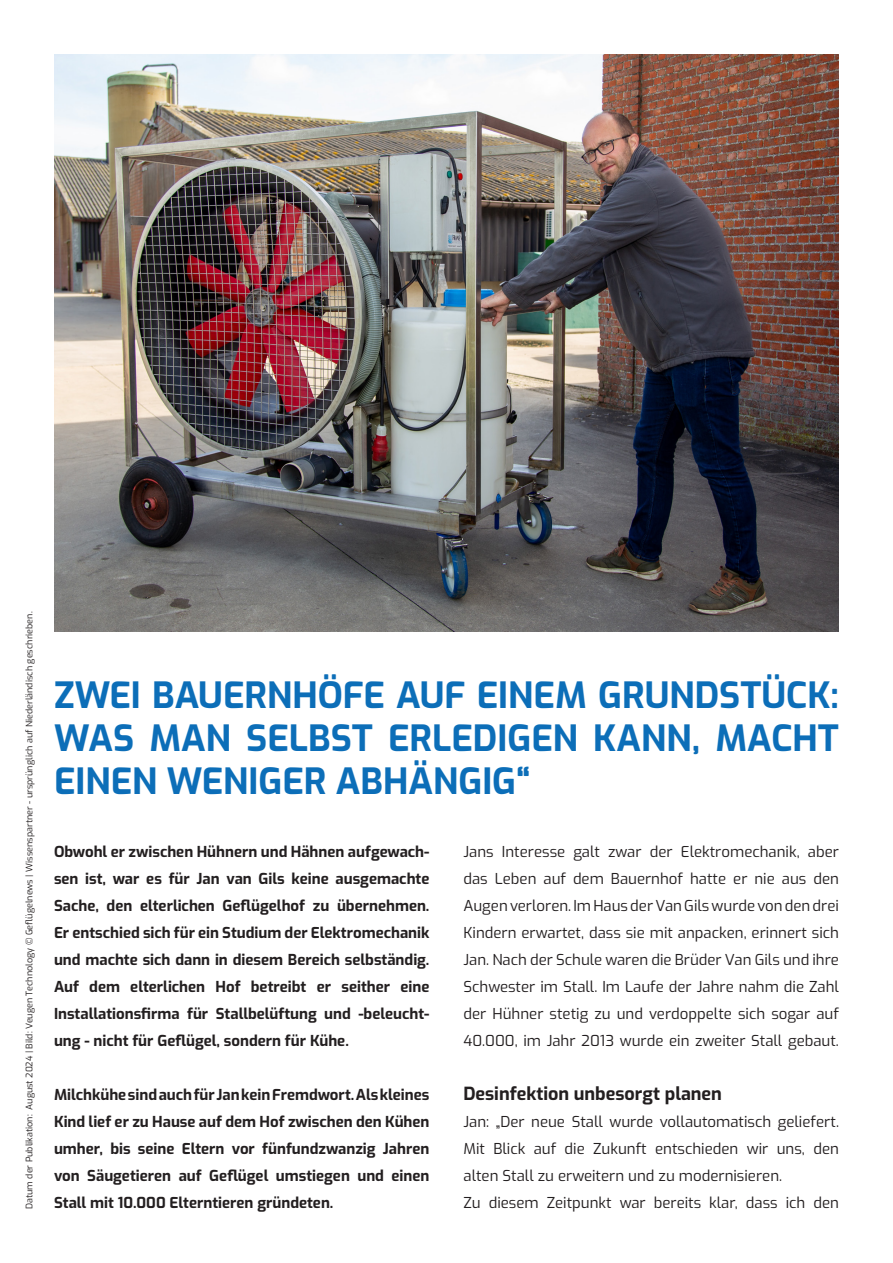
<style>
.page{position:relative;width:893px;height:1263px;background:#fff}
.page>*{position:absolute;margin:0;border:0;box-sizing:border-box;transform-origin:0 0}
.t1{font:700 36px/43.2px "Exo";color:#0c6eb8;text-align:justify}
.t2{font:700 18px "Exo";color:#231f20}
.t3{font:700 15px/27px "Exo";color:#231f20;text-align:justify}
.t4{font:15px/27px "Exo";color:#231f20;text-align:justify}
.t5{font:9px "Exo";color:#231f20}
</style>
<div class="page">
<img style="left:54px;top:54px;width:785px;height:577px">
<p class="t5" style="left:22px;top:1209px;width:599px;rotate:-90deg">Datum der Publikation: August 2024 | Bild: Veugen Technology © Geflügelnews | Wissenspartner - ursprünglich auf Niederländisch geschrieben.</p>
<p class="t1" style="left:54px;top:671px;width:786px">ZWEI BAUERNHÖFE AUF EINEM GRUNDSTÜCK:<br>WAS MAN SELBST ERLEDIGEN KANN, MACHT EINEN WENIGER ABHÄNGIG“</p>
<p class="t3" style="left:54px;top:837px;width:377px">Obwohl er zwischen Hühnern und Hähnen aufgewach&shy;sen ist, war es für Jan van Gils keine ausgemachte Sache, den elterlichen Geflügelhof zu übernehmen.<br>Er entschied sich für ein Studium der Elektromechanik und machte sich dann in diesem Bereich selbständig.<br>Auf dem elterlichen Hof betreibt er seither eine Installationsfirma für Stallbelüftung und -beleucht&shy;ung - nicht für Geflügel, sondern für Kühe.</p>
<p class="t3" style="left:54px;top:1080px;width:377px">Milchkühe sind auch für Jan kein Fremdwort. Als kleines Kind lief er zu Hause auf dem Hof zwischen den Kühen umher, bis seine Eltern vor fünfundzwanzig Jahren von Säugetieren auf Geflügel umstiegen und einen Stall mit 10.000 Elterntieren gründeten.</p>
<p class="t4" style="left:463px;top:837px;width:377px">Jans Interesse galt zwar der Elektromechanik, aber das Leben auf dem Bauernhof hatte er nie aus den Augen verloren. Im Haus der Van Gils wurde von den drei Kindern erwartet, dass sie mit anpacken, erinnert sich Jan. Nach der Schule waren die Brüder Van Gils und ihre Schwester im Stall. Im Laufe der Jahre nahm die Zahl der Hühner stetig zu und verdoppelte sich sogar auf 40.000, im Jahr 2013 wurde ein zweiter Stall gebaut.</p>
<p class="t2" style="left:463px;top:1080px;width:260px">Desinfektion unbesorgt planen</p>
<p class="t4" style="left:463px;top:1107px;width:377px">Jan: „Der neue Stall wurde vollautomatisch geliefert.<br>Mit Blick auf die Zukunft entschieden wir uns, den alten Stall zu erweitern und zu modernisieren.</p>
<p class="t4" style="left:463px;top:1188px;width:377px">Zu diesem Zeitpunkt war bereits klar, dass ich den</p>
</div>
